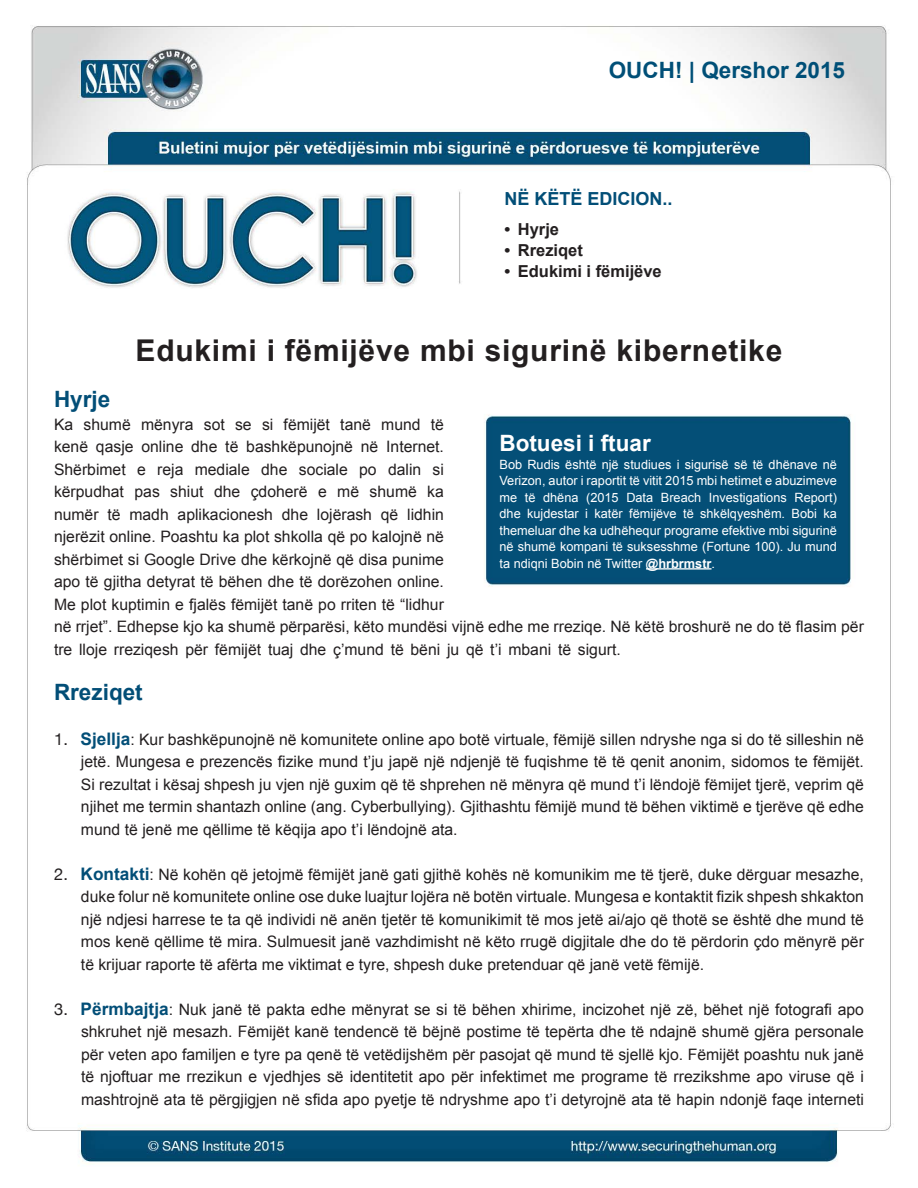
<style>
.page{position:relative;width:918px;height:1188px;background:#fff}
.page>*{position:absolute;margin:0;border:0;box-sizing:border-box;transform-origin:0 0}
.t1{font:700 30px "Arial";letter-spacing:.025em;color:#231f20}
.t2{font:700 22.5px "Arial";color:#004f77}
.t3{font:700 22.5px "Arial";color:#fff}
.MainText{font:700 22.5px "Arial";color:#024e77}
.t4{font:700 18px "Arial";color:#024e77}
.t5{font:700 16.5px "Arial";color:#231f20}
.t6{font:16.5px "Helvetica Neue";color:#231f20}
.MainText-2{font:15.75px/22.5px "Arial";color:#231f20;text-align:justify}
.t7{font:12.75px/16.5px "Arial";color:#fff;text-align:right}
.s1{font-weight:700;font-size:17.25px;color:#024e77}
.s2{font-weight:700}
</style>
<div class="page">
<img style="left:26px;top:25px;width:865px;height:1139px">
<hr style="left:646px;top:568px;width:66px;height:2px;background:#fff">
<p class="t2" style="left:609px;top:55px;width:238px">OUCH! | Qershor 2015</p>
<p class="t4" style="left:504px;top:187px;width:170px">NË KËTË EDICION..</p>
<p class="t5" style="left:504px;top:218px;width:7px">•</p>
<p class="t5" style="left:518px;top:218px;width:43px">Hyrje</p>
<p class="t5" style="left:504px;top:239px;width:7px">•</p>
<p class="t5" style="left:518px;top:239px;width:67px">Rreziqet</p>
<p class="t5" style="left:504px;top:260px;width:7px">•</p>
<p class="t5" style="left:518px;top:260px;width:145px">Edukimi i fëmijëve</p>
<p class="MainText" style="left:54px;top:384px;width:58px">Hyrje</p>
<p class="t1" style="left:136px;top:330px;width:648px">Edukimi i fëmijëve mbi sigurinë kibernetike</p>
<p class="MainText-2" style="left:54px;top:413px;width:21px">Ka</p>
<p class="MainText-2" style="left:84px;top:413px;width:49px">shumë</p>
<p class="MainText-2" style="left:141px;top:413px;width:54px">mënyra</p>
<p class="MainText-2" style="left:204px;top:413px;width:23px">sot</p>
<p class="MainText-2" style="left:235px;top:413px;width:18px">se</p>
<p class="MainText-2" style="left:262px;top:413px;width:13px">si</p>
<p class="MainText-2" style="left:284px;top:413px;width:48px">fëmijët</p>
<p class="MainText-2" style="left:340px;top:413px;width:32px">tanë</p>
<p class="MainText-2" style="left:381px;top:413px;width:41px">mund</p>
<p class="MainText-2" style="left:431px;top:413px;width:15px">të</p>
<p class="MainText-2" style="left:54px;top:436px;width:36px">kenë</p>
<p class="MainText-2" style="left:96px;top:436px;width:39px">qasje</p>
<p class="MainText-2" style="left:141px;top:436px;width:44px">online</p>
<p class="MainText-2" style="left:191px;top:436px;width:28px">dhe</p>
<p class="MainText-2" style="left:225px;top:436px;width:15px">të</p>
<p class="MainText-2" style="left:246px;top:436px;width:108px">bashkëpunojnë</p>
<p class="MainText-2" style="left:361px;top:436px;width:19px">në</p>
<p class="MainText-2" style="left:386px;top:436px;width:59px">Internet.</p>
<p class="MainText-2" style="left:54px;top:458px;width:73px">Shërbimet</p>
<p class="MainText-2" style="left:54px;top:481px;width:72px">kërpudhat</p>
<p class="MainText-2" style="left:137px;top:458px;width:10px">e</p>
<p class="MainText-2" style="left:157px;top:458px;width:28px">reja</p>
<p class="MainText-2" style="left:195px;top:458px;width:57px">mediale</p>
<p class="MainText-2" style="left:261px;top:458px;width:28px">dhe</p>
<p class="MainText-2" style="left:299px;top:458px;width:51px">sociale</p>
<p class="MainText-2" style="left:359px;top:458px;width:19px">po</p>
<p class="MainText-2" style="left:388px;top:458px;width:35px">dalin</p>
<p class="MainText-2" style="left:433px;top:458px;width:13px">si</p>
<p class="MainText-2" style="left:134px;top:481px;width:27px">pas</p>
<p class="MainText-2" style="left:170px;top:481px;width:35px">shiut</p>
<p class="MainText-2" style="left:214px;top:481px;width:28px">dhe</p>
<p class="MainText-2" style="left:251px;top:481px;width:58px">çdoherë</p>
<p class="MainText-2" style="left:318px;top:481px;width:10px">e</p>
<p class="MainText-2" style="left:337px;top:481px;width:23px">më</p>
<p class="MainText-2" style="left:370px;top:481px;width:49px">shumë</p>
<p class="MainText-2" style="left:427px;top:481px;width:18px">ka</p>
<p class="t3" style="left:500px;top:428px;width:153px">Botuesi i ftuar</p>
<p class="t7" style="left:500px;top:456px;width:339px">Bob Rudis është një studiues i sigurisë së të dhënave në<br>Verizon, autor i raportit të vitit 2015 mbi hetimet e abuzimeve<br>Report(</p>
<p class="t7" style="left:586px;top:489px;width:34px">(2015</p>
<p class="t7" style="left:525px;top:489px;width:12px">të</p>
<p class="t7" style="left:543px;top:489px;width:37px">dhëna</p>
<p class="t7" style="left:626px;top:489px;width:28px">Data</p>
<p class="t7" style="left:661px;top:489px;width:42px">Breach</p>
<p class="t7" style="left:709px;top:489px;width:79px">Investigations</p>
<p class="t7" style="left:500px;top:489px;width:19px">me</p>
<p class="MainText-2" style="left:54px;top:503px;width:811px;text-align:left">numër<br>njerëzit online. Poashtu ka plot shkolla që po kalojnë në<br>shërbimet si Google Drive dhe kërkojnë që disa punime<br>apo të gjitha detyrat të bëhen dhe të dorëzohen online.<br>Me plot kuptimin e fjalës fëmijët tanë po rriten të “lidhur<br>në rrjet .” Edhepse kjo ka shumë përparësi, këto mundësi vijnë edhe me rreziqe. Në këtë broshurë ne do të flasim për tre lloje rreziqesh për fëmijët tuaj dhe ’ç mund të bëni ju që i’t mbani të sigurt.</p>
<p class="MainText" style="left:54px;top:677px;width:90px">Rreziqet</p>
<p class="MainText-2" style="left:81px;top:728px;width:785px"><span class="s1">Sjellja</span>: Kur bashkëpunojnë në komunitete online apo botë virtuale, fëmijë sillen ndryshe nga si do të silleshin në</p>
<p class="MainText-2" style="left:107px;top:503px;width:15px">të</p>
<p class="MainText-2" style="left:317px;top:503px;width:57px">lojërash</p>
<p class="MainText-2" style="left:381px;top:503px;width:19px">që</p>
<p class="MainText-2" style="left:129px;top:503px;width:41px">madh</p>
<p class="MainText-2" style="left:178px;top:503px;width:97px">aplikacionesh</p>
<p class="MainText-2" style="left:282px;top:503px;width:28px">dhe</p>
<p class="MainText-2" style="left:407px;top:503px;width:38px">lidhin</p>
<p class="t7" style="left:629px;top:505px;width:49px">fëmijëve</p>
<p class="t7" style="left:595px;top:505px;width:30px">katër</p>
<p class="t7" style="left:683px;top:505px;width:12px">të</p>
<p class="t7" style="left:700px;top:505px;width:87px">shkëlqyeshëm.</p>
<p class="t7" style="left:500px;top:505px;width:339px;text-align:left">dhe<br>themeluar dhe ka udhëhequr programe efektive mbi sigurinë në shumë kompani të suksesshme (Fortune 100 .) Ju mund ta ndiqni Bobin në Twitter <span class="s2">@hrbrmstr</span>.</p>
<p class="t7" style="left:527px;top:505px;width:53px">kujdestar</p>
<p class="t7" style="left:585px;top:505px;width:4px">i</p>
<p class="t7" style="left:792px;top:505px;width:27px">Bobi</p>
<p class="t7" style="left:824px;top:505px;width:15px">ka</p>
<p class="t6" style="left:54px;top:727px;width:16px">1.</p>
<p class="t6" style="left:54px;top:862px;width:16px">2.</p>
<p class="t6" style="left:54px;top:997px;width:16px">3.</p>
<p class="MainText-2" style="left:81px;top:751px;width:785px">jetë. Mungesa e prezencës fizike mund j u’t japë një ndjenjë të fuqishme të të qenit anonim, sidomos te fëmijët.<br>Si rezultat i kësaj shpesh ju vjen një guxim që të shprehen në mënyra që mund i’t lëndojë fëmijet tjerë, veprim që njihet me termin shantazh online (ang. Cyberbullying .) Gjithashtu fëmijë mund të bëhen viktimë e tjerëve që edhe mund të jenë me qëllime të këqija apo i’t lëndojnë ata.</p>
<p class="MainText-2" style="left:81px;top:863px;width:785px"><span class="s1">Kontakti</span>: Në kohën që jetojmë fëmijët janë gati gjithë kohës në komunikim me të tjerë, duke dërguar mesazhe,</p>
<p class="MainText-2" style="left:81px;top:886px;width:784px">duke folur në komunitete online ose duke luajtur lojëra në botën virtuale. Mungesa e kontaktit fizik shpesh shkakton një ndjesi harrese te ta që individi në anën tjetër të komunikimit të mos jetë ai/ajo që thotë se është dhe mund të mos kenë qëllime të mira. Sulmuesit janë vazhdimisht në këto rrugë digjitale dhe do të përdorin çdo mënyrë për të krijuar raporte të afërta me viktimat e tyre, shpesh duke pretenduar që janë vetë fëmijë.</p>
<p class="MainText-2" style="left:81px;top:998px;width:785px"><span class="s1">Përmbajtja</span>: Nuk janë të pakta edhe mënyrat se si të bëhen xhirime, incizohet një zë, bëhet një fotografi apo</p>
<p class="MainText-2" style="left:81px;top:1021px;width:785px">shkruhet një mesazh. Fëmijët kanë tendencë të bëjnë postime të tepërta dhe të ndajnë shumë gjëra personale për veten apo familjen e tyre pa qenë të vetëdijshëm për pasojat që mund të sjellë kjo. Fëmijët poashtu nuk janë të njoftuar me rrezikun e vjedhjes së identitetit apo për infektimet me programe të rrezikshme apo viruse që i mashtrojnë ata të përgjigjen në sfida apo pyetje të ndryshme apo i’t detyrojnë ata të hapin ndonjë faqe interneti</p>
</div>
